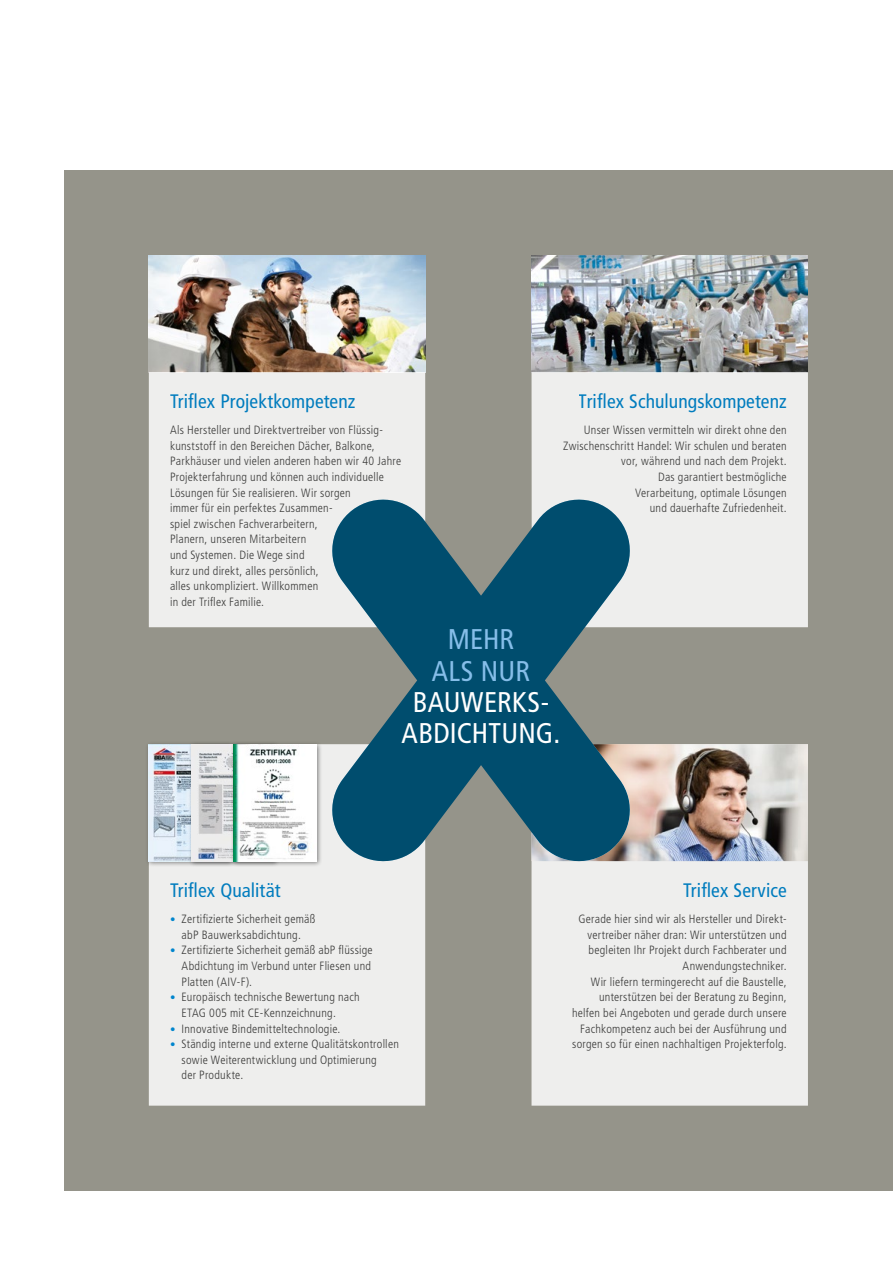
<style>
.page{position:relative;width:893px;height:1263px;background:#fff}
.page>*{position:absolute;margin:0;border:0;box-sizing:border-box;transform-origin:0 0}
.t1{font:condensed 28.5px/31.3px "Frutiger LT Pro";letter-spacing:.005em;color:#fff;text-align:center}
.t2{font:condensed 28.5px/31.3px "Frutiger LT Pro";letter-spacing:.005em;color:#86bee9;text-align:center}
.t3{font:condensed 19.5px "Frutiger LT Pro";letter-spacing:.005em;color:#0085cd}
.t4{font:300 condensed 12px/15.6px "Frutiger LT Pro";letter-spacing:.02em;color:#3b3b3a}
.s1{font-size:10.8px;color:#0085cd}
</style>
<div class="page">
<div style="left:64px;top:170px;width:829px;height:1021px;background:#95948a"></div>
<img style="left:149px;top:255px;width:276px;height:117px">
<div style="left:149px;top:372px;width:276px;height:255px;background:#eeeeed"></div>
<img style="left:531px;top:255px;width:277px;height:117px">
<div style="left:531px;top:372px;width:277px;height:255px;background:#eeeeed"></div>
<div style="left:531px;top:863px;width:277px;height:243px;background:#eeeeed"></div>
<div style="left:149px;top:744px;width:276px;height:362px;background:#eeeeed"></div>
<img style="left:531px;top:744px;width:277px;height:119px">
<div style="left:146px;top:741px;width:89px;height:126px;background:#000;opacity:.45"></div>
<img style="left:149px;top:744px;width:39px;height:117px">
<div style="left:188px;top:741px;width:92px;height:126px;background:#000;opacity:.45"></div>
<img style="left:191px;top:744px;width:40px;height:117px">
<div style="left:231px;top:741px;width:91px;height:126px;background:#000;opacity:.45"></div>
<img style="left:234px;top:744px;width:83px;height:117px">
<svg style="left:332px;top:500px;width:298px;height:361px;fill:#004d6e"></svg>
<h2 class="t3" style="left:170px;top:390px;width:187px">Triflex Projektkompetenz</h2>
<p class="t4" style="left:170px;top:422px;width:233px">Als Hersteller und Direktvertreiber von Flüssig&shy;kunststoff in den Bereichen Dächer, Balkone, Parkhäuser und vielen anderen haben wir 40 Jahre Projekterfahrung und können auch individuelle Lösungen für Sie realisieren. Wir sorgen<br>immer für ein perfektes Zusammen-<br>spiel zwischen Fachverarbeitern,<br>Planern, unseren Mitarbeitern<br>und Systemen. Die Wege sind<br>kurz und direkt, alles persönlich,<br>alles unkompliziert. Willkommen<br>in der Triflex Familie.</p>
<h2 class="t3" style="left:579px;top:390px;width:209px">Triflex Schulungskompetenz</h2>
<p class="t4" style="left:563px;top:422px;width:225px;text-align:right">Unser Wissen vermitteln wir direkt ohne den Zwischenschritt Handel: Wir schulen und beraten vor, während und nach dem Projekt.<br>Das garantiert bestmögliche<br>Verarbeitung, optimale Lösungen<br>und dauerhafte Zufriedenheit.</p>
<h1 class="t2" style="left:432px;top:624px;width:100px">MEHR<br>ALS NUR</h1>
<h1 class="t1" style="left:402px;top:686px;width:160px">BAUWERKS-<br>ABDICHTUNG.</h1>
<h2 class="t3" style="left:170px;top:879px;width:112px">Triflex Qualität</h2>
<p class="t4" style="left:170px;top:911px;width:147px;text-align:center"><span class="s1">•</span> Zertifizierte Sicherheit gemäß abP Bauwerksabdichtung.</p>
<p class="t4" style="left:182px;top:943px;width:193px;text-indent:-11px"><span class="s1">•</span> Zertifizierte Sicherheit gemäß abP flüssige<br>Abdichtung im Verbund unter Fliesen und<br>Platten (AIV-F).</p>
<p class="t4" style="left:182px;top:989px;width:180px;text-indent:-11px"><span class="s1">•</span> Europäisch technische Bewertung nach<br>ETAG 005 mit CE-Kennzeichnung.</p>
<p class="t4" style="left:170px;top:1021px;width:172px"><span class="s1">•</span> Innovative Bindemitteltechnologie.</p>
<p class="t4" style="left:182px;top:1036px;width:219px;text-indent:-11px"><span class="s1">•</span> Ständig interne und externe Qualitätskontrollen sowie Weiterentwicklung und Optimierung<br>der Produkte.</p>
<h2 class="t3" style="left:683px;top:879px;width:105px">Triflex Service</h2>
<p class="t4" style="left:572px;top:911px;width:216px;text-align:right">Gerade hier sind wir als Hersteller und Direkt&shy;vertreiber näher dran: Wir unterstützen und begleiten Ihr Projekt durch Fachberater und Anwendungstechniker.<br>Wir liefern termingerecht auf die Baustelle, unterstützen bei der Beratung zu Beginn, helfen bei Angeboten und gerade durch unsere Fachkompetenz auch bei der Ausführung und sorgen so für einen nachhaltigen Projekterfolg.</p>
</div>
